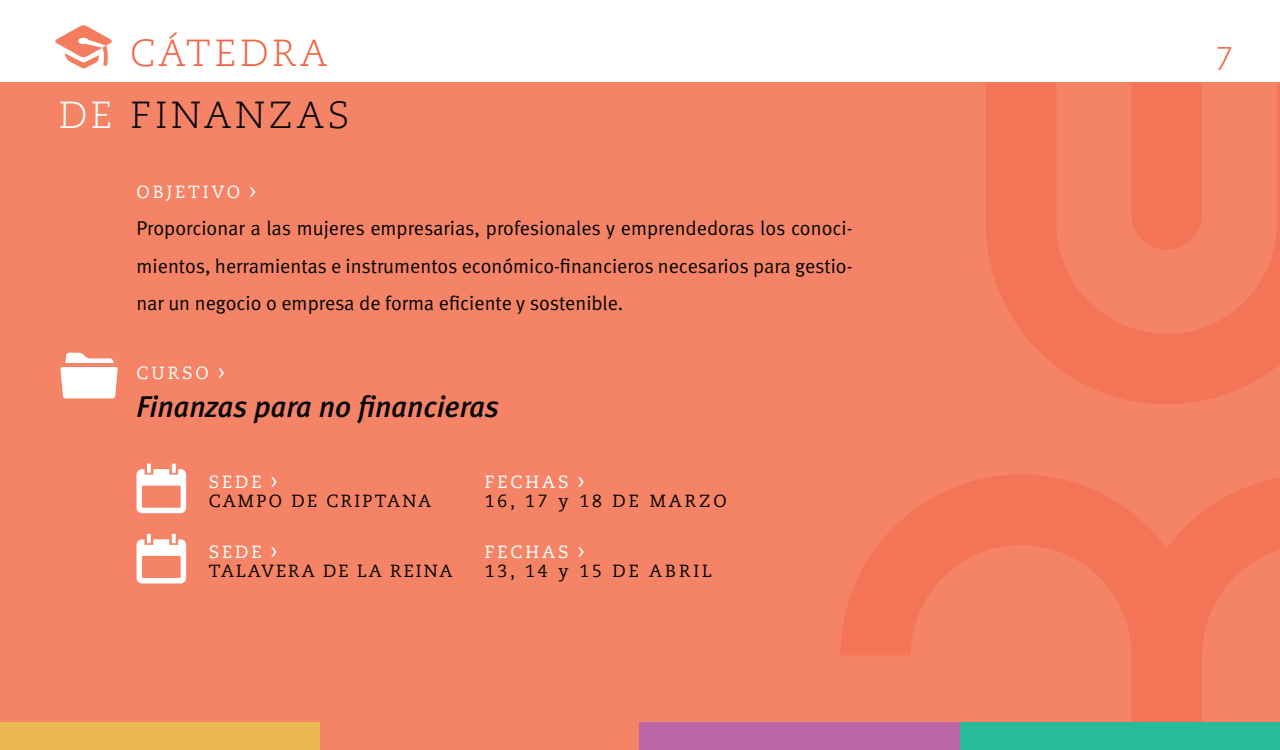
<style>
.page{position:relative;width:1280px;height:750px;background:#fff}
.page>*{position:absolute;margin:0;border:0;box-sizing:border-box;transform-origin:0 0}
.t1{font:300 37.5px/61.2px "Caecilia LT Std";letter-spacing:.1em;color:#060507}
.t2{font:300 32.62px "Caecilia LT Std";color:#f26648}
.t3{font:italic 30px "Meta Medium LF";color:#060507}
.t4{font:20px/37.5px "Meta Normal LF";color:#060507;text-align:justify}
.t5{font:17.5px/18.8px "Caecilia LT Std";letter-spacing:.17em;color:#060507}
.t6{font:17.5px/18.8px "Caecilia LT Std";letter-spacing:.12em;color:#060507}
.t7{font:17.5px "Caecilia LT Std";letter-spacing:.17em;color:#fff}
.t8{font:17.5px "Caecilia LT Std";letter-spacing:.13em;color:#060507}
.s1{color:#f26648}
.s2{color:#fff}
.s3{font-family:"Meta Normal LF";font-size:20px}
.s4{font-family:"Meta Normal LF";font-size:20px;color:#fff}
</style>
<div class="page">
<div style="left:0;top:82px;width:1279px;height:668px;background:#f48465"></div>
<div style="left:0;top:723px;width:320px;height:27px;background:#ebb851"></div>
<div style="left:639px;top:723px;width:321px;height:27px;background:#bc65a8"></div>
<svg style="left:55px;top:25px;width:57px;height:43px"></svg>
<svg style="left:60px;top:353px;width:58px;height:45px"></svg>
<svg style="left:840px;top:475px;width:440px;height:248px"></svg>
<svg style="left:986px;top:83px;width:294px;height:321px"></svg>
<div style="left:1132px;top:83px;width:70px;height:167px;background:#f37456"></div>
<div style="left:960px;top:723px;width:320px;height:27px;background:#29bb99"></div>
<svg style="left:137px;top:464px;width:49px;height:49px"></svg>
<svg style="left:137px;top:534px;width:49px;height:49px"></svg>
<h1 class="t1" style="left:59px;top:24px;width:292px;text-indent:71px"><span class="s1">CÁTED RA<br></span><span class="s2">DE</span> FINANZAS</h1>
<p class="t7" style="left:137px;top:182px;width:121px">OBJETIVO <span class="s3">&gt;</span></p>
<p class="t4" style="left:137px;top:209px;width:717px">Proporcionar a las mujeres empresarias, profesionales y emprendedoras los conoci&shy;mientos, herramientas e instrumentos económico-financieros necesarios para gestio&shy;nar un negocio o empresa de forma eficiente y sostenible.</p>
<p class="t7" style="left:137px;top:363px;width:89px">CURSO <span class="s3">&gt;</span></p>
<h3 class="t3" style="left:137px;top:389px;width:364px">Finanzas para no financieras</h3>
<p class="t5" style="left:209px;top:473px;width:96px"><span class="s2">S EDE</span> <span class="s4">&gt;<br></span>CAMPO DE</p>
<p class="t8" style="left:327px;top:491px;width:103px">CRIPTANA</p>
<p class="t5" style="left:485px;top:473px;width:243px"><span class="s2">FECHAS</span> <span class="s4">&gt;<br></span>16, 17 Y 18 DE MARZO</p>
<p class="t6" style="left:209px;top:543px;width:245px"><span class="s2">S EDE</span> <span class="s4">&gt;<br></span>TALAVERA DE LA REINA</p>
<p class="t5" style="left:485px;top:543px;width:229px"><span class="s2">FECHAS</span> <span class="s4">&gt;<br></span>13, 14 Y 15 DE ABR IL</p>
<h2 class="t2" style="left:1216px;top:40px;width:20px">7</h2>
</div>
